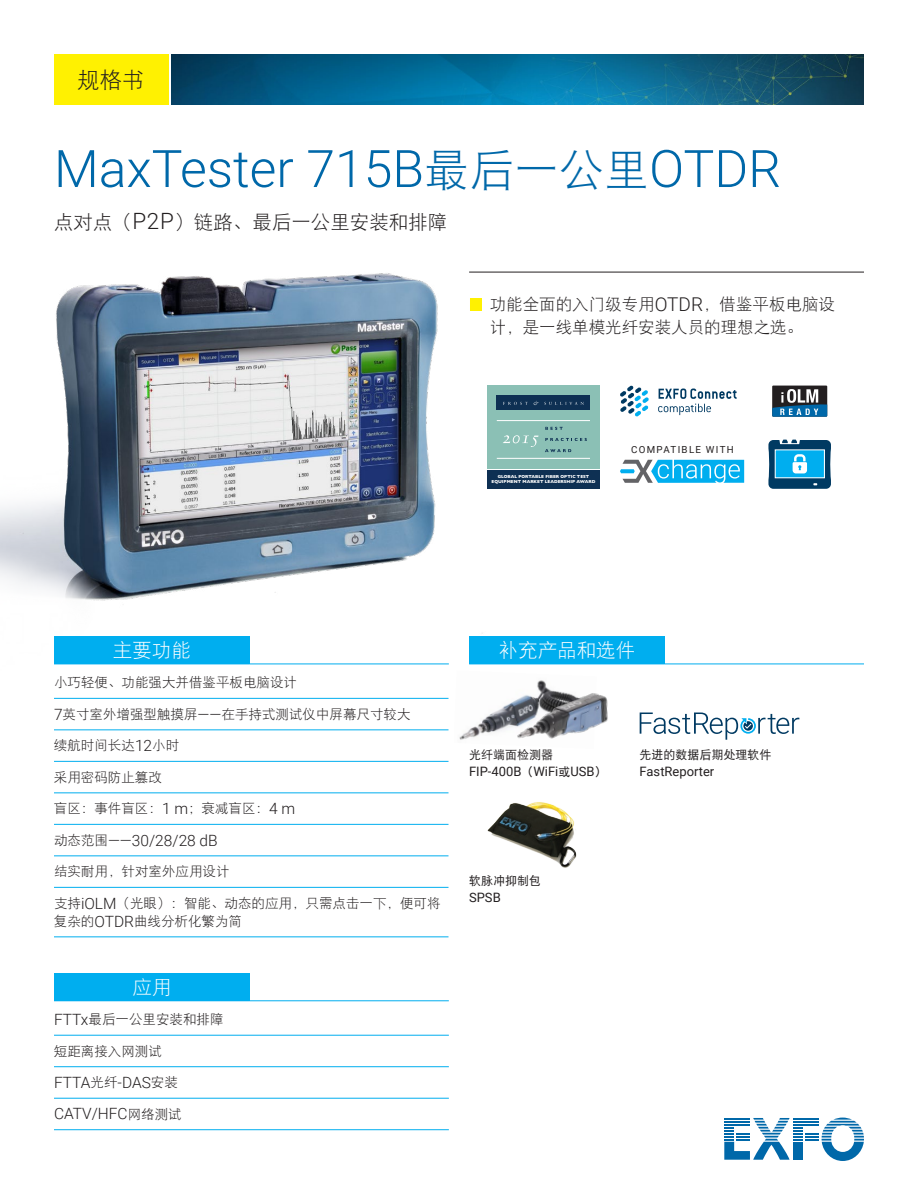
<style>
.page{position:relative;width:918px;height:1188px;background:#fff}
.page>*{position:absolute;margin:0;border:0;box-sizing:border-box;transform-origin:0 0}
.t1{font:300 51.75px "Roboto";color:#0068a9}
.t2{font:22.5px "DF Hei W3";color:#231f20}
.t3{font:19.5px "DF Hei W3";color:#231f20}
.t4{font:19.5px "DF Hei W3";color:#fff}
.t5{font:16.5px/22.5px "DF Hei W3";color:#231f20}
.t6{font:300 15.6px/31.5px "Roboto";color:#231f20}
.t7{font:13.5px/18px "DF Hei W3";color:#231f20}
.t8{font:12.9px "Roboto";color:#231f20}
.t9{font:12px "DF Hei W5";color:#231f20}
.t10{font:9.75px "Roboto";letter-spacing:.135em;color:#231f20}
.t11{font:700 4.35px/5.2px "Gill Sans";color:#fff;text-align:center}
.s1{font-family:"DF Hei W3";font-weight:400;font-size:45px}
.s2{font-family:"Roboto";font-weight:300;font-size:22.35px}
.s3{font-family:"Roboto";font-weight:300;font-size:18.9px}
.s4{font-family:"Roboto";font-weight:300;font-size:15.6px}
.s5{font-family:"DF Hei W3";font-weight:400;font-size:13.5px}
.s6{font-family:"DF Hei W5";font-size:12px}
</style>
<div class="page">
<img style="left:172px;top:54px;width:692px;height:51px">
<div style="left:54px;top:54px;width:114px;height:51px;background:#fff101"></div>
<svg style="left:724px;top:1118px;width:140px;height:43px"></svg>
<hr style="left:724px;top:1124px;width:26px;height:2px;background:#0068a9">
<img style="left:0;top:271px;width:500px;height:490px">
<img style="left:487px;top:802px;width:90px;height:66px">
<svg style="left:640px;top:713px;width:159px;height:27px"></svg>
<img style="left:454px;top:670px;width:92px;height:79px">
<img style="left:514px;top:687px;width:94px;height:62px">
<hr style="left:54px;top:698px;width:395px;height:1px;background:#00aeef">
<hr style="left:54px;top:730px;width:395px;height:1px;background:#00aeef">
<hr style="left:54px;top:761px;width:395px;height:1px;background:#00aeef">
<hr style="left:54px;top:793px;width:395px;height:1px;background:#00aeef">
<hr style="left:54px;top:824px;width:395px;height:1px;background:#00aeef">
<hr style="left:54px;top:856px;width:395px;height:1px;background:#00aeef">
<hr style="left:54px;top:887px;width:395px;height:1px;background:#00aeef">
<hr style="left:54px;top:937px;width:395px;height:1px;background:#00aeef">
<hr style="left:54px;top:1035px;width:395px;height:1px;background:#00aeef">
<hr style="left:54px;top:1066px;width:395px;height:1px;background:#00aeef">
<hr style="left:54px;top:1098px;width:395px;height:1px;background:#00aeef">
<hr style="left:54px;top:1129px;width:395px;height:1px;background:#00aeef">
<hr style="left:469px;top:272px;width:395px;height:1px;background:#231f20">
<svg style="left:449px;top:292px;width:1px;height:28px"></svg>
<div style="left:469px;top:298px;width:13px;height:13px;background:#fff101"></div>
<hr style="left:469px;top:289px;width:1px;height:53px;background:#fff">
<div style="left:54px;top:973px;width:196px;height:28px;background:#00aeef"></div>
<hr style="left:54px;top:1001px;width:196px;height:1px;background:#00aeef">
<hr style="left:250px;top:1001px;width:199px;height:1px;background:#00aeef">
<div style="left:54px;top:636px;width:196px;height:28px;background:#00aeef"></div>
<hr style="left:54px;top:664px;width:196px;height:1px;background:#00aeef">
<hr style="left:250px;top:664px;width:199px;height:1px;background:#00aeef">
<div style="left:469px;top:636px;width:196px;height:28px;background:#00aeef"></div>
<hr style="left:469px;top:664px;width:196px;height:1px;background:#00aeef">
<hr style="left:665px;top:664px;width:199px;height:1px;background:#00aeef">
<div style="left:487px;top:386px;width:113px;height:83px;background:#8bc0b5"></div>
<div style="left:487px;top:470px;width:113px;height:19px;background:#0e3053"></div>
<div style="left:497px;top:396px;width:93px;height:14px;background:#0e3053"></div>
<svg style="left:503px;top:402px;width:25px;height:3px"></svg>
<svg style="left:544px;top:402px;width:40px;height:3px"></svg>
<svg style="left:534px;top:401px;width:4px;height:4px"></svg>
<hr style="left:497px;top:420px;width:93px;height:1px;background:#fff">
<hr style="left:497px;top:458px;width:93px;height:1px;background:#fff">
<svg style="left:545px;top:427px;width:18px;height:3px"></svg>
<svg style="left:545px;top:438px;width:42px;height:3px"></svg>
<svg style="left:545px;top:449px;width:26px;height:3px"></svg>
<svg style="left:503px;top:435px;width:36px;height:12px"></svg>
<svg style="left:768px;top:440px;width:63px;height:49px;background:#2882ad"></svg>
<svg style="left:620px;top:386px;width:29px;height:30px"></svg>
<svg style="left:658px;top:389px;width:78px;height:26px"></svg>
<div style="left:772px;top:386px;width:55px;height:31px;background:#231f20"></div>
<svg style="left:772px;top:389px;width:55px;height:28px"></svg>
<svg style="left:620px;top:460px;width:124px;height:23px"></svg>
<h2 class="t2" style="left:77px;top:68px;width:69px">规格书</h2>
<h1 class="t1" style="left:54px;top:132px;width:729px">MaxTester 715B<span class="s1">最后一公里</span>OTDR</h1>
<h3 class="t3" style="left:54px;top:212px;width:395px">点对点（<span class="s2">P2P</span>）链路、最后一公里安装和排障</h3>
<p class="t5" style="left:490px;top:293px;width:347px">功能全面的入门级专用<span class="s3">OTDR</span>，借鉴平板电脑设计，是一线单模光纤安装人员的理想之选。</p>
<p class="t11" style="left:492px;top:474px;width:105px">GLOBAL PORTABLE FIBER OPTIC TEST<br>EQUIPMENT MARKET LEADERSHIP AWARD</p>
<p class="t10" style="left:631px;top:443px;width:104px">COMPATIBLE WITH</p>
<h3 class="t4" style="left:113px;top:640px;width:79px">主要功能</h3>
<h3 class="t4" style="left:499px;top:640px;width:138px">补充产品和选件</h3>
<p class="t7" style="left:54px;top:674px;width:244px">小巧轻便、功能强大并借鉴平板电脑设计</p>
<p class="t7" style="left:54px;top:705px;width:358px"><span class="s4">7</span>英寸室外增强型触摸屏<span class="s4">——</span>在手持式测试仪中屏幕尺寸较大</p>
<p class="t7" style="left:54px;top:737px;width:127px">续航时间长达<span class="s4">12</span>小时</p>
<p class="t7" style="left:54px;top:768px;width:109px">采用密码防止篡改</p>
<p class="t7" style="left:54px;top:799px;width:243px">盲区：事件盲区：<span class="s4">1 m</span>；衰减盲区：<span class="s4">4 m</span></p>
<p class="t6" style="left:54px;top:824px;width:165px"><span class="s5">动态范围</span>——30/28/28 dB</p>
<p class="t7" style="left:54px;top:863px;width:177px">结实耐用，针对室外应用设计</p>
<p class="t7" style="left:54px;top:894px;width:388px">支持<span class="s4">iOLM</span>（光眼）：智能、动态的应用，只需点击一下，便可将复杂的<span class="s4">OTDR</span>曲线分析化繁为简</p>
<h3 class="t4" style="left:132px;top:977px;width:40px">应用</h3>
<p class="t7" style="left:54px;top:1010px;width:171px"><span class="s4">FTTx</span>最后一公里安装和排障</p>
<p class="t7" style="left:54px;top:1042px;width:109px">短距离接入网测试</p>
<p class="t6" style="left:54px;top:1066px;width:129px">FTTA<span class="s5">光纤</span>-DAS<span class="s5">安装<br></span>CATV/HFC<span class="s5">网络测试</span></p>
<p class="t9" style="left:469px;top:749px;width:85px">光纤端面检测器</p>
<p class="t8" style="left:469px;top:762px;width:139px">FIP-400B<span class="s6">（</span>WiFi<span class="s6">或</span>USB<span class="s6">）</span></p>
<p class="t9" style="left:469px;top:875px;width:73px">软脉冲抑制包</p>
<p class="t8" style="left:469px;top:888px;width:33px">SPSB</p>
<p class="t9" style="left:640px;top:749px;width:133px">先进的数据后期处理软件</p>
<p class="t8" style="left:640px;top:762px;width:76px">FastReporter</p>
</div>
